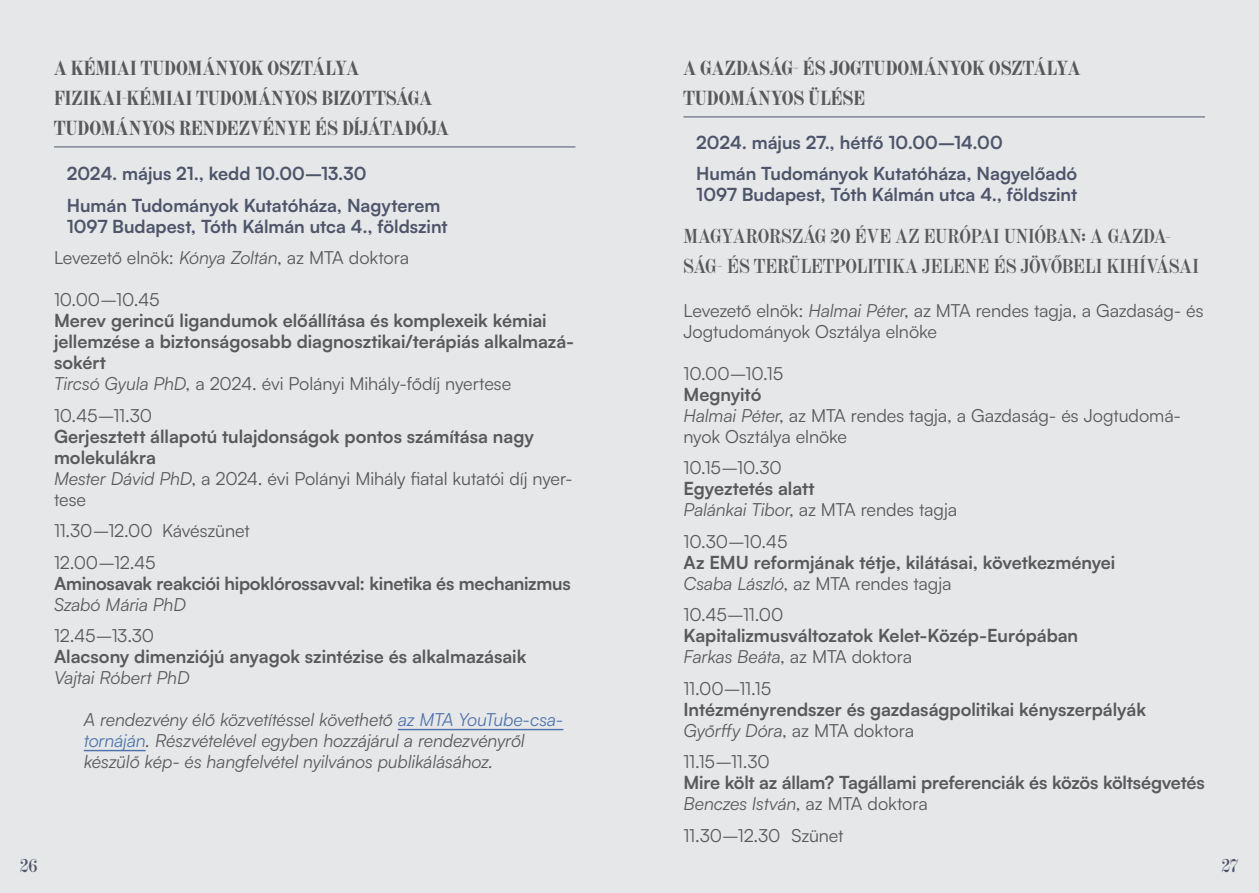
<style>
.page{position:relative;width:1259px;height:893px;background:#e6e7e8}
.page>*{position:absolute;margin:0;border:0;box-sizing:border-box;transform-origin:0 0}
.t1{font:700 19.5px/30px "Amen Display";letter-spacing:.005em;color:#58595b}
.t2{font:500 19.5px/30px "Amen Display";color:#58595b}
.t3{font:700 18px/21px "Satoshi";letter-spacing:-.005em;color:#58595b}
.t4{font:18px/21px "Satoshi";letter-spacing:-.005em;color:#58595b}
.t5{font:700 18px/31.5px "Satoshi";color:#4e556b}
.t6{font:italic 18px/21px "Satoshi";letter-spacing:-.01em;color:#58595b}
.t7{font:18px "Amen Display";color:#4e556b}
.s1{font-weight:400;color:#58595b}
.s2{font-weight:400;font-style:italic;color:#58595b}
.s3{font-weight:400;font-style:italic}
.s4{font-weight:400}
.s5{color:#4f73ad}
.s6{font-style:italic}
.s7{font-weight:700}
</style>
<div class="page">
<hr style="left:54px;top:147px;width:521px;height:1px;background:#4e556b">
<hr style="left:398px;top:729px;width:165px;height:1px;background:#4f73ad">
<hr style="left:84px;top:750px;width:62px;height:1px;background:#4f73ad">
<hr style="left:683px;top:117px;width:522px;height:1px;background:#4e556b">
<p class="t1" style="left:54px;top:53px;width:396px">A KÉMIAI TUDOMÁNYOK OSZTÁLYA<br>FIZIKAI-KÉMIAI TUDOMÁNYOS BIZOTTSÁGA<br>TUDOMÁNYOS RENDEZVÉNYE ÉS DÍJÁTADÓJA</p>
<p class="t5" style="left:67px;top:157px;width:375px">2024. május 21., kedd 10.00–13.30<br>Humán Tudományok Kutatóháza, Nagyterem</p>
<p class="t5" style="left:54px;top:209px;width:395px;text-indent:13px">1097 Budapest, Tóth Kálmán utca 4., földszint<br><span class="s1">Levezető elnök:</span> <span class="s2">Kónya Zoltán</span><span class="s1">, az MTA doktora</span></p>
<p class="t4" style="left:54px;top:288px;width:107px">10.00–10.45</p>
<p class="t3" style="left:54px;top:309px;width:521px">Merev gerincű ligandumok előállítása és komplexeik kémiai jellemzése a biztonságosabb diagnosztikai/terápiás alkalmazá&shy;sokért<br><span class="s3">Tircsó Gyula PhD</span><span class="s4">, a 2024. évi Polányi Mihály-fődíj nyertese</span></p>
<p class="t4" style="left:54px;top:404px;width:100px">10.45–11.30</p>
<p class="t3" style="left:54px;top:424px;width:520px">Gerjesztett állapotú tulajdonságok pontos számítása nagy molekulákra<br><span class="s3">Mester Dávid PhD</span><span class="s4">, a 2024. évi Polányi Mihály fiatal kutatói díj nyer&shy;tese</span></p>
<p class="t4" style="left:54px;top:514px;width:197px;line-height:31.5px">11.30–12.00 Kávészünet<br>12.00–12.45</p>
<p class="t3" style="left:54px;top:571px;width:518px">Aminosavak reakciói hipoklórossavval: kinetika és mechanizmus</p>
<p class="t6" style="left:54px;top:593px;width:133px">Szabó Mária PhD</p>
<p class="t4" style="left:54px;top:624px;width:102px">12.45–13.30</p>
<p class="t3" style="left:54px;top:645px;width:474px">Alacsony dimenziójú anyagok szintézise és alkalmazásaik</p>
<p class="t6" style="left:54px;top:666px;width:137px">Vajtai Róbert PhD</p>
<p class="t6" style="left:84px;top:708px;width:481px">A rendezvény élő közvetítéssel követhető <span class="s5">az MTA YouTube-csa&shy;tornáján</span>. Részvételével egyben hozzájárul a rendezvényről készülő kép- és hangfelvétel nyilvános publikálásához.</p>
<p class="t1" style="left:683px;top:53px;width:399px">A GAZDASÁG- ÉS JOGTUDOMÁNYOK OSZTÁLYA<br>TUDOMÁNYOS ÜLÉSE</p>
<p class="t5" style="left:696px;top:125px;width:382px">2024. május 27., hétfő 10.00–14.00<br>Humán Tudományok Kutatóháza, Nagyelőadó</p>
<p class="t5" style="left:696px;top:178px;width:382px">1097 Budapest, Tóth Kálmán utca 4., földszint</p>
<p class="t2" style="left:683px;top:222px;width:517px">MAGYARORSZÁG 20 ÉVE AZ EURÓPAI UNIÓBAN: A GAZDA-<br>SÁG- ÉS TERÜLETPOLITIKA JELENE ÉS JÖVŐBELI KIHÍVÁSAI</p>
<p class="t4" style="left:683px;top:299px;width:521px">Levezető elnök: <span class="s6">Halmai Péter</span>, az MTA rendes tagja, a Gazdaság- és<br>Jogtudományok Osztálya elnöke</p>
<p class="t4" style="left:683px;top:362px;width:101px">10.00–10.15</p>
<p class="t4" style="left:683px;top:383px;width:499px"><span class="s7">Megnyitó<br></span><span class="s6">Halmai Péter</span>, az MTA rendes tagja, a Gazdaság- és Jogtudomá&shy;nyok Osztálya elnöke</p>
<p class="t4" style="left:683px;top:456px;width:100px">10.15–10.30</p>
<p class="t4" style="left:683px;top:477px;width:275px"><span class="s7">Egyeztetés alatt<br></span><span class="s6">Palánkai Tibor</span>, az MTA rendes tagja</p>
<p class="t4" style="left:683px;top:530px;width:105px">10.30–10.45</p>
<p class="t3" style="left:683px;top:550px;width:433px">Az EMU reformjának tétje, kilátásai, következményei<br><span class="s3">Csaba László</span><span class="s4">, az MTA rendes tagja</span></p>
<p class="t4" style="left:683px;top:603px;width:101px">10.45–11.00</p>
<p class="t3" style="left:683px;top:624px;width:396px">Kapitalizmusváltozatok Kelet-Közép-Európában<br><span class="s3">Farkas Beáta</span><span class="s4">, az MTA doktora</span></p>
<p class="t4" style="left:683px;top:677px;width:89px">11.00–11.15</p>
<p class="t3" style="left:683px;top:697px;width:464px">Intézményrendszer és gazdaságpolitikai kényszerpályák<br><span class="s3">Győrffy Dóra</span><span class="s4">, az MTA doktora</span></p>
<p class="t4" style="left:683px;top:750px;width:88px">11.15–11.30</p>
<p class="t3" style="left:683px;top:771px;width:523px">Mire költ az állam? Tagállami preferenciák és közös költségvetés<br><span class="s3">Benczes István</span><span class="s4">, az MTA doktora</span></p>
<p class="t4" style="left:683px;top:824px;width:162px">11.30–12.30 Szünet</p>
<p class="t7" style="left:20px;top:856px;width:19px">26</p>
<p class="t7" style="left:1221px;top:856px;width:18px">27</p>
</div>
